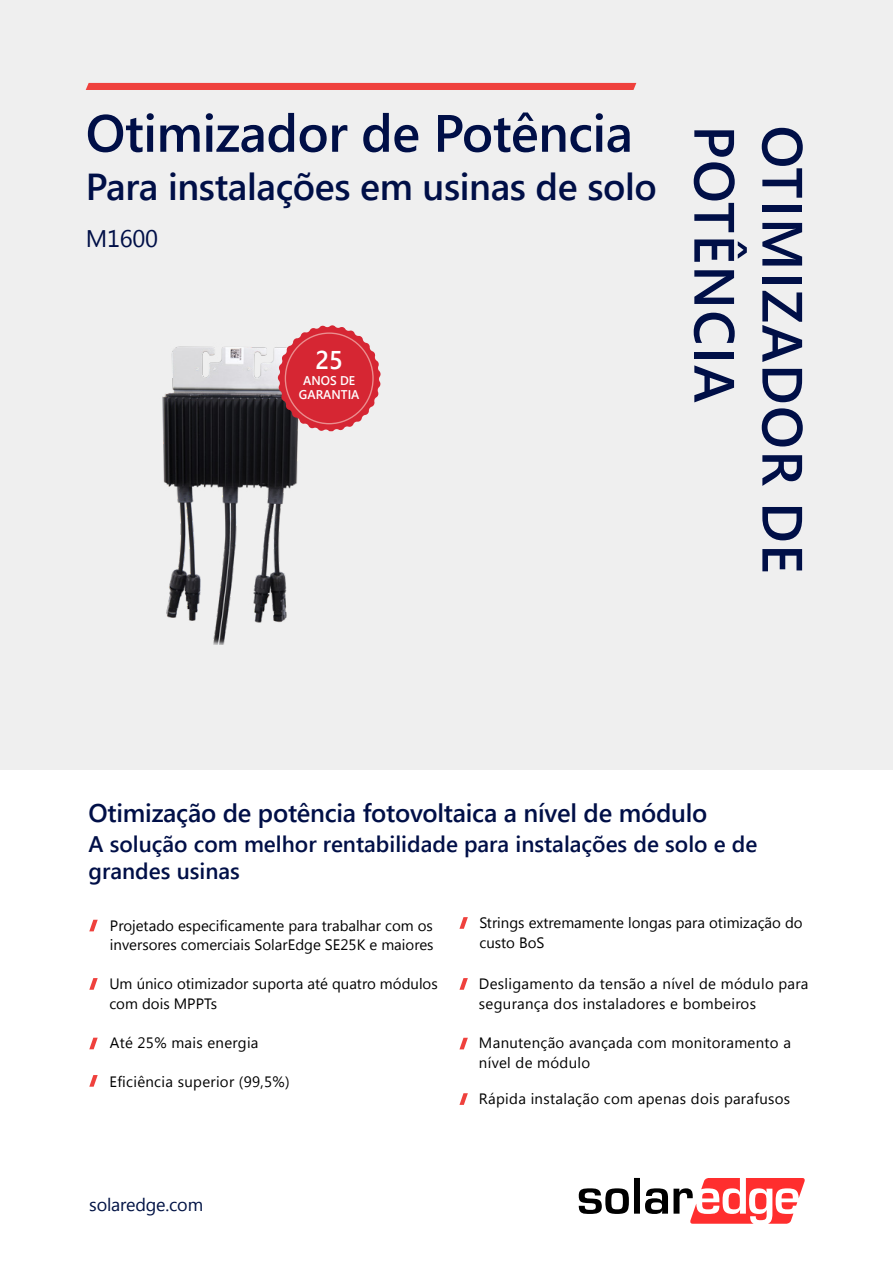
<style>
.page{position:relative;width:893px;height:1263px;background:#fff}
.page>*{position:absolute;margin:0;border:0;box-sizing:border-box;transform-origin:0 0}
.t1{font:600 56.7px "Segoe UI";letter-spacing:.025em;color:#000f47}
.t2{font:600 52.5px "Segoe UI";letter-spacing:-.01em;color:#000f47}
.t3{font:600 37.5px "Segoe UI";letter-spacing:-.01em;color:#000f47}
.t4{font:600 25.65px "Segoe UI";color:#fff}
.t5{font:600 25.5px "Segoe UI";letter-spacing:-.01em;color:#000f47}
.t6{font:24px "Segoe UI";letter-spacing:-.01em;color:#000f47}
.t7{font:600 22.5px/27.2px "Segoe UI";color:#000f47}
.t8{font:18px "Segoe UI";letter-spacing:-.01em;color:#001244}
.t9{font:15px/19.6px "Segoe UI";letter-spacing:.005em;color:#000}
.t10{font:600 12.6px/14.1px "Segoe UI";color:#fff;text-align:center}
</style>
<div class="page">
<div style="left:0;top:0;width:893px;height:1249px;background:#efefef"></div>
<div style="left:86px;top:83px;width:550px;height:7px;background:#ef413d"></div>
<img style="left:162px;top:346px;width:171px;height:299px">
<svg style="left:277px;top:325px;width:104px;height:106px"></svg>
<div style="left:0;top:771px;width:893px;height:492px;background:#fff"></div>
<svg style="left:89px;top:920px;width:9px;height:11px"></svg>
<svg style="left:89px;top:1038px;width:9px;height:11px"></svg>
<svg style="left:459px;top:1093px;width:9px;height:12px"></svg>
<svg style="left:459px;top:1038px;width:9px;height:11px"></svg>
<svg style="left:459px;top:978px;width:9px;height:12px"></svg>
<svg style="left:89px;top:1075px;width:9px;height:12px"></svg>
<svg style="left:459px;top:917px;width:9px;height:12px"></svg>
<svg style="left:89px;top:978px;width:9px;height:12px"></svg>
<svg style="left:579px;top:1178px;width:226px;height:46px"></svg>
<h2 class="t2" style="left:86px;top:91px;width:549px">Otimizador de Potência</h2>
<h3 class="t3" style="left:86px;top:156px;width:573px">Para instalações em usinas de solo</h3>
<h3 class="t6" style="left:86px;top:222px;width:74px">M1600</h3>
<h3 class="t4" style="left:315px;top:339px;width:29px">25</h3>
<p class="t10" style="left:299px;top:374px;width:62px">ANOS DE<br>GARANTIA</p>
<h1 class="t1" style="left:760px;top:125px;width:279px;rotate:90deg">POTÊNCIA</h1>
<h1 class="t1" style="left:828px;top:125px;width:450px;rotate:90deg">OTIMIZADOR DE</h1>
<h3 class="t5" style="left:89px;top:793px;width:620px">Otimização de potência fotovoltaica a nível de módulo</h3>
<h3 class="t7" style="left:89px;top:830px;width:670px">A solução com melhor rentabilidade para instalações de solo e de grandes usinas</h3>
<p class="t9" style="left:110px;top:915px;width:325px">Projetado especificamente para trabalhar com os inversores comerciais SolarEdge SE25 eK maiores</p>
<p class="t9" style="left:479px;top:912px;width:325px">Strings extremamente longas para otimização do custo BoS</p>
<p class="t9" style="left:109px;top:973px;width:330px">Um único otimizador suporta até quatro módulos com dois MPPTs</p>
<p class="t9" style="left:110px;top:1033px;width:150px">Até 25% mais energia</p>
<p class="t9" style="left:110px;top:1071px;width:181px">Eficiência superior )99,5%(</p>
<p class="t8" style="left:89px;top:1192px;width:115px">solaredge.com</p>
<p class="t9" style="left:479px;top:973px;width:331px">Desligamento da tensão a nível de módulo para segurança dos instaladores e bombeiros</p>
<p class="t9" style="left:479px;top:1033px;width:314px">Manutenção avançada com monitoramento a nível de módulo</p>
<p class="t9" style="left:479px;top:1088px;width:313px">Rápida instalação com apenas dois parafusos</p>
</div>
